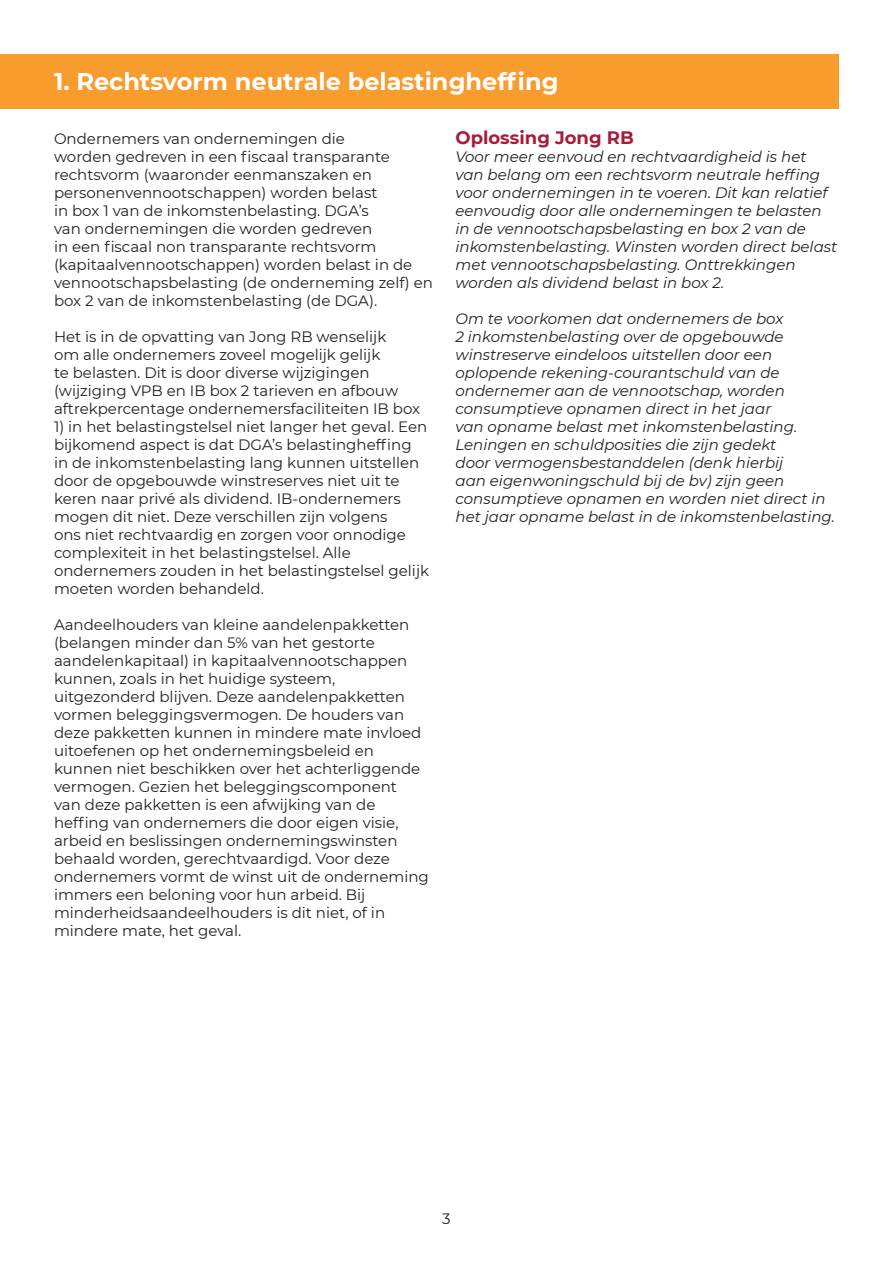
<style>
.page{position:relative;width:893px;height:1263px;background:#fff}
.page>*{position:absolute;margin:0;border:0;box-sizing:border-box;transform-origin:0 0}
.Titels{font:700 24px "Montserrat";color:#fff}
.Tussenkoppen{font:700 18px "Montserrat";color:#a81b3a}
.t1{font:15px/18px "Montserrat";color:#231f20}
.t2{font:italic 15px/18px "Montserrat";color:#231f20}
</style>
<div class="page">
<div style="left:0;top:54px;width:839px;height:54px;background:#f89c2d"></div>
<p class="Titels" style="left:54px;top:64px;width:506px">1. Rechtsvorm neutrale belastingheffing</p>
<p class="t1" style="left:54px;top:129px;width:380px">Ondernemers van ondernemingen die<br>worden gedreven in een fiscaal transparante rechtsvorm (waaronder eenmanszaken en personenvennootschappen) worden belast<br>in box 1 van de inkomstenbelasting. DGA’s<br>van ondernemingen die worden gedreven<br>in een fiscaal non transparante rechtsvorm (kapitaalvennootschappen) worden belast in de vennootschapsbelasting (de onderneming zelf) en box 2 van de inkomstenbelasting (de DGA).</p>
<p class="t1" style="left:54px;top:327px;width:368px">Het is in de opvatting van Jong RB wenselijk<br>om alle ondernemers zoveel mogelijk gelijk<br>te belasten. Dit is door diverse wijzigingen (wijziging VPB en IB box 2 tarieven en afbouw aftrekpercentage ondernemersfaciliteiten IB box</p>
<p class="t1" style="left:54px;top:417px;width:377px">1) in het belastingstelsel niet langer het geval. Een bijkomend aspect is dat DGA’s belastingheffing in de inkomstenbelasting lang kunnen uitstellen door de opgebouwde winstreserves niet uit te keren naar privé als dividend. IB-ondernemers mogen dit niet. Deze verschillen zijn volgens<br>ons niet rechtvaardig en zorgen voor onnodige complexiteit in het belastingstelsel. Alle ondernemers zouden in het belastingstelsel gelijk moeten worden behandeld.</p>
<p class="t1" style="left:54px;top:615px;width:376px">Aandeelhouders van kleine aandelenpakketten (belangen minder dan 5% van het gestorte aandelenkapitaal) in kapitaalvennootschappen kunnen, zoals in het huidige systeem, uitgezonderd blijven. Deze aandelenpakketten vormen beleggingsvermogen. De houders van deze pakketten kunnen in mindere mate invloed uitoefenen op het ondernemingsbeleid en kunnen niet beschikken over het achterliggende vermogen. Gezien het beleggingscomponent<br>van deze pakketten is een afwijking van de heffing van ondernemers die door eigen visie, arbeid en beslissingen ondernemingswinsten behaald worden, gerechtvaardigd. Voor deze ondernemers vormt de winst uit de onderneming immers een beloning voor hun arbeid. Bij minderheidsaandeelhouders is dit niet, of in mindere mate, het geval.</p>
<p class="Tussenkoppen" style="left:455px;top:125px;width:180px">Oplossing Jong RB</p>
<p class="t2" style="left:455px;top:147px;width:383px">Voor meer eenvoud en rechtvaardigheid is het van belang om een rechtsvorm neutrale heffing voor ondernemingen in te voeren. Dit kan relatief eenvoudig door alle ondernemingen te belasten in de vennootschapsbelasting en box 2 van de inkomstenbelasting. Winsten worden direct belast met vennootschapsbelasting. Onttrekkingen worden als dividend belast in box 2.</p>
<p class="t2" style="left:455px;top:309px;width:381px">Om te voorkomen dat ondernemers de box<br>2 inkomstenbelasting over de opgebouwde winstreserve eindeloos uitstellen door een oplopende rekening-courantschuld van de ondernemer aan de vennootschap, worden consumptieve opnamen direct in het jaar<br>van opname belast met inkomstenbelasting.<br>Leningen en schuldposities die zijn gedekt<br>door vermogensbestanddelen (denk hierbij<br>aan eigenwoningschuld bij de bv) zijn geen consumptieve opnamen en worden niet direct in het jaar opname belast in de inkomstenbelasting.</p>
<p class="t1" style="left:442px;top:1209px;width:10px">3</p>
</div>
